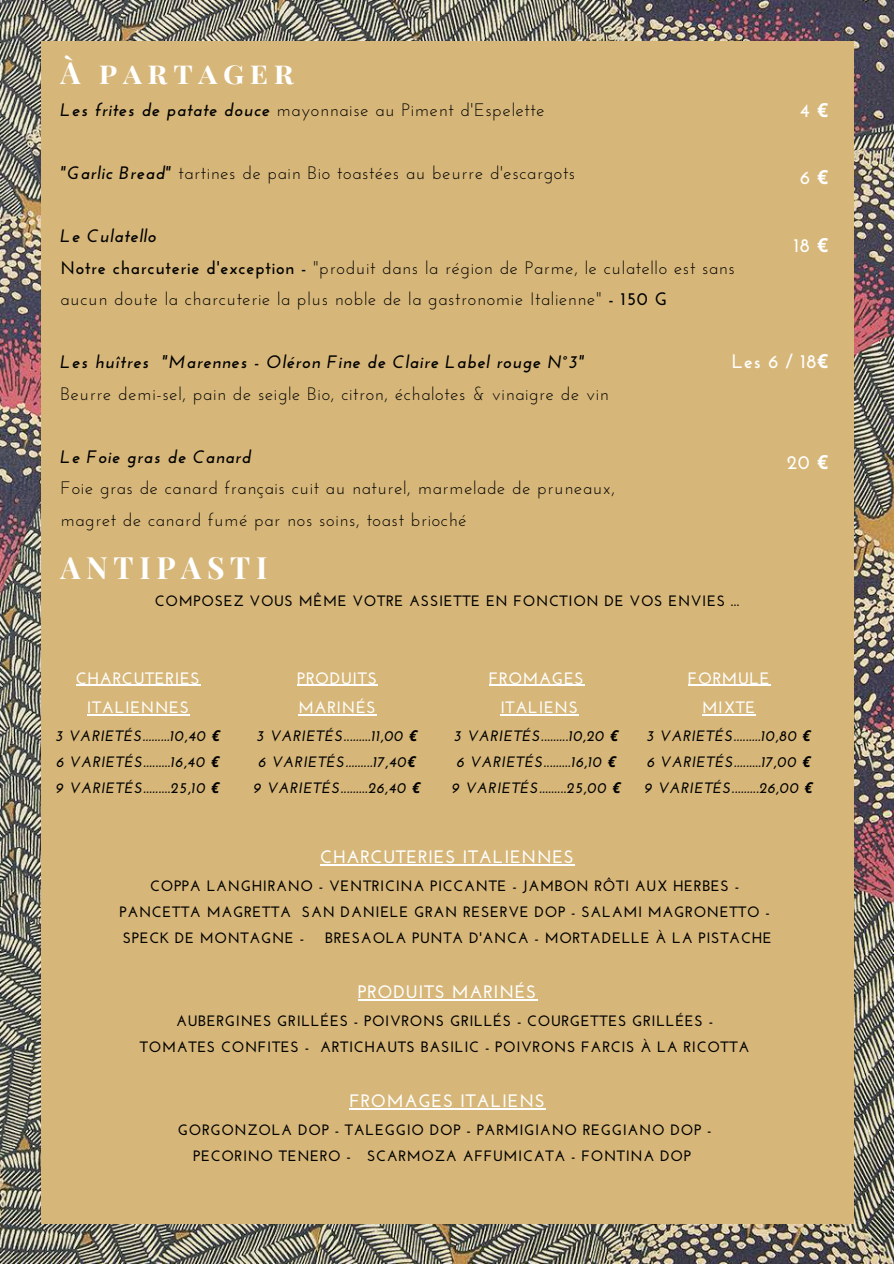
<style>
.page{position:relative;width:894px;height:1264px;background:#fff}
.page>*{position:absolute;margin:0;border:0;box-sizing:border-box;transform-origin:0 0}
.t1{font:700 30px "Playfair Display SC";letter-spacing:.19em;color:#fff}
.t2{font:700 19.5px "Josefin Sans";letter-spacing:.04em;color:#fff}
.t3{font:18px/31.5px "Josefin Sans";letter-spacing:.04em;color:#000}
.t4{font:italic 700 18px "Josefin Sans";letter-spacing:.04em;color:#000}
.t5{font:700 18px "Josefin Sans";letter-spacing:.04em;color:#fff}
.t6{font:700 16.5px/29.2px "Josefin Sans";letter-spacing:.04em;color:#fff;text-align:center}
.t7{font:700 15px/26px "Josefin Sans";letter-spacing:.04em;color:#000;text-align:center}
.t8{font:italic 700 15px/26px "Josefin Sans";letter-spacing:.04em;color:#000;text-align:center}
.s1{font-weight:700;font-style:italic}
.s2{font-weight:700}
.s3{font-family:"Noto Sans"}
</style>
<div class="page">
<img style="left:0;top:0;width:893px;height:1263px">
<div style="left:41px;top:41px;width:812px;height:1182px;background:#d7b779"></div>
<hr style="left:76px;top:684px;width:124px;height:2px;background:#fff">
<hr style="left:87px;top:714px;width:103px;height:1px;background:#fff">
<hr style="left:297px;top:684px;width:80px;height:2px;background:#fff">
<hr style="left:298px;top:714px;width:78px;height:1px;background:#fff">
<hr style="left:488px;top:684px;width:96px;height:2px;background:#fff">
<hr style="left:500px;top:714px;width:78px;height:1px;background:#fff">
<hr style="left:687px;top:684px;width:83px;height:2px;background:#fff">
<hr style="left:702px;top:714px;width:54px;height:1px;background:#fff">
<hr style="left:320px;top:864px;width:254px;height:1px;background:#fff">
<hr style="left:358px;top:999px;width:179px;height:1px;background:#fff">
<hr style="left:349px;top:1108px;width:196px;height:1px;background:#fff">
<h1 class="t1" style="left:60px;top:52px;width:235px">À partager</h1>
<p class="t3" style="left:60px;top:96px;width:485px"><span class="s1">Les frites de patate douce</span> mayonnaise au Piment d'Espelette</p>
<p class="t3" style="left:60px;top:159px;width:516px"><span class="s1">"Garlic Bread"</span> tartines de pain Bio toastées au beurre d'escargots</p>
<p class="t3" style="left:60px;top:222px;width:675px"><span class="s1">Le Culatello<br></span><span class="s2">Notre charcuterie d'exception -</span> "produit dans la région de Parme, le culatello est sans aucun doute la charcuterie la plus noble de la gastronomie Italienne" <span class="s2">- 150 G</span></p>
<h2 class="t2" style="left:799px;top:102px;width:30px">4 <span class="s3">€</span></h2>
<h2 class="t2" style="left:799px;top:169px;width:30px">6 <span class="s3">€</span></h2>
<h2 class="t2" style="left:793px;top:237px;width:36px">18 <span class="s3">€</span></h2>
<p class="t4" style="left:60px;top:355px;width:525px">Les huîtres "Marennes - Oléron Fine de Claire Label rouge N°3"</p>
<p class="t3" style="left:60px;top:379px;width:549px">Beurre demi-sel, pain de seigle Bio, citron, échalotes &amp; vinaigre de vin</p>
<p class="t4" style="left:60px;top:449px;width:192px">Le Foie gras de Canard</p>
<p class="t3" style="left:60px;top:474px;width:556px">Foie gras de canard français cuit au naturel, marmelade de pruneaux, magret de canard fumé par nos soins, toast brioché</p>
<h2 class="t2" style="left:731px;top:353px;width:98px">Les 6 / 18<span class="s3">€</span></h2>
<h2 class="t2" style="left:786px;top:454px;width:43px">20 <span class="s3">€</span></h2>
<h1 class="t1" style="left:60px;top:546px;width:208px">ANTIPASTI</h1>
<p class="t7" style="left:155px;top:589px;width:585px">COMPOSEZ VOUS MÊME VOTRE ASSIETTE EN FONCTION DE VOS ENVIES ...</p>
<p class="t6" style="left:76px;top:665px;width:125px">CHARCUTERIES<br>ITALIENNES</p>
<p class="t8" style="left:56px;top:724px;width:166px;text-align:justify">3 VARIETÉS.........10,40 <span class="s3">€ </span>6 VARIETÉS.........16,40 <span class="s3">€ </span>9 VARIETÉS.........25,10 <span class="s3">€</span></p>
<p class="t6" style="left:297px;top:665px;width:81px;text-align:left">PRODUITS<br>MARINÉS</p>
<p class="t8" style="left:254px;top:724px;width:168px">3 VARIETÉS.........11,00 <span class="s3">€<br></span>6 VARIETÉS.........17,40<span class="s3">€<br></span>9 VARIETÉS.........26,40 <span class="s3">€</span></p>
<p class="t6" style="left:488px;top:665px;width:97px">FROMAGES<br>ITALIENS</p>
<p class="t8" style="left:452px;top:724px;width:170px">3 VARIETÉS.........10,20 <span class="s3">€<br></span>6 VARIETÉS.........16,10 <span class="s3">€<br></span>9 VARIETÉS.........25,00 <span class="s3">€</span></p>
<p class="t6" style="left:687px;top:665px;width:84px">FORMULE<br>MIXTE</p>
<p class="t8" style="left:644px;top:724px;width:169px;text-align:left">3 VARIETÉS.........10,80 <span class="s3">€<br></span>6 VARIETÉS.........17,00 <span class="s3">€<br></span>9 VARIETÉS.........26,00 <span class="s3">€</span></p>
<p class="t5" style="left:320px;top:849px;width:255px">CHARCUTERIES ITALIENNES</p>
<p class="t7" style="left:119px;top:874px;width:652px;text-align:left;text-indent:31px">COPPA LANGHIRANO - VENTRICINA PICCANTE - JAMBON RÔTI AUX HERBES -<br>PANCETTA MAGRETTA SAN DANIELE GRAN RESERVE DOP - SALAMI MAGRONETTO -<br>SPECK DE MONTAGNE -</p>
<p class="t7" style="left:325px;top:926px;width:448px">BRESAOLA PUNTA D'ANCA - MORTADELLE À LA PISTACHE</p>
<p class="t5" style="left:358px;top:984px;width:180px">PRODUITS MARINÉS</p>
<p class="t7" style="left:140px;top:1009px;width:611px">AUBERGINES GRILLÉES - POIVRONS GRILLÉS - COURGETTES GRILLÉES -<br>TOMATES CONFITES - ARTICHAUTS BASILIC - POIVRONS FARCIS À LA RICOTTA</p>
<p class="t5" style="left:349px;top:1093px;width:197px">FROMAGES ITALIENS</p>
<p class="t7" style="left:178px;top:1118px;width:535px">GORGONZOLA DOP - TALEGGIO DOP - PARMIGIANO REGGIANO DOP -<br>PECORINO TENERO - SCARMOZA AFFUMICATA - FONTINA DOP</p>
</div>
